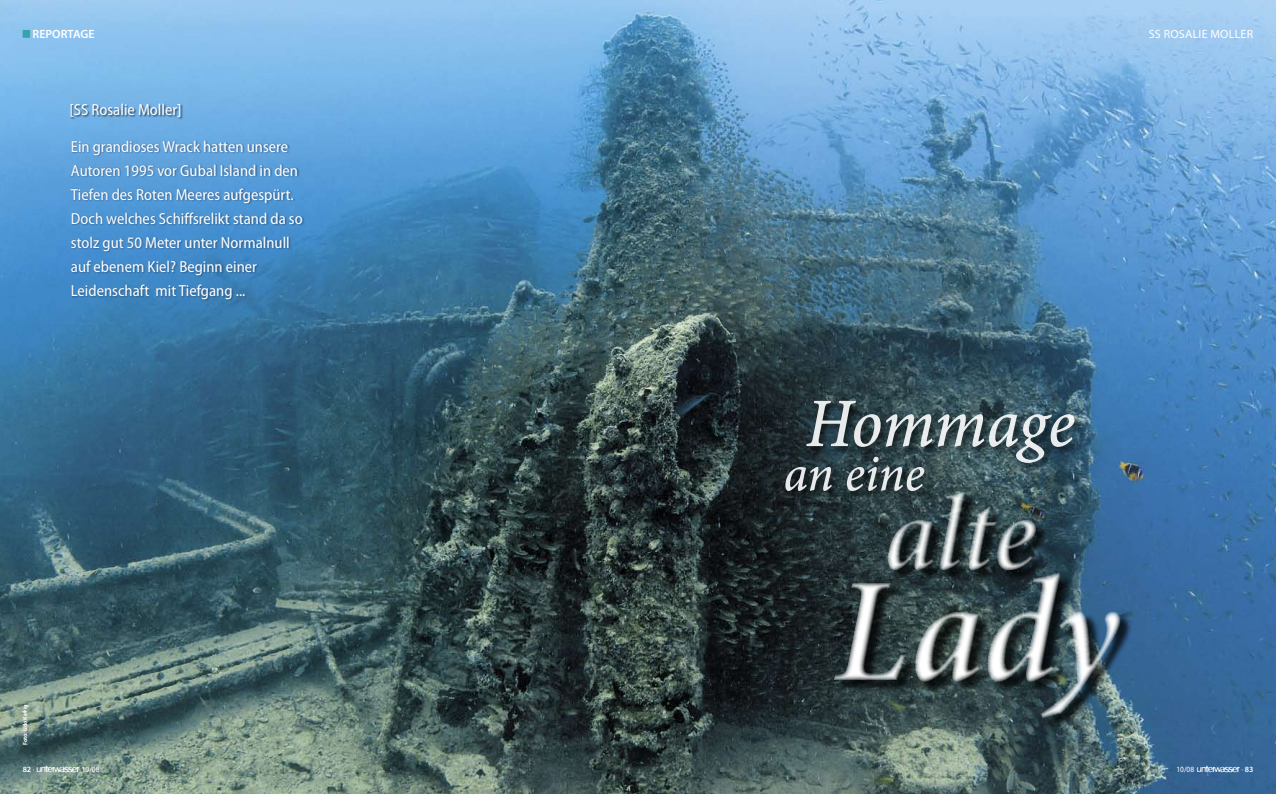
<style>
.page{position:relative;width:1276px;height:794px;background:#fff}
.page>*{position:absolute;margin:0;border:0;box-sizing:border-box;transform-origin:0 0}
.t1{font:italic 700 condensed 151.9px "Minion";color:#fff}
.t2{font:italic 700 condensed 108.6px "Minion";color:#fff}
.t3{font:70.4px "Minion Pro Medium Cn It Capt";letter-spacing:-.01em;color:#fff}
.t4{font:51.8px "Minion Pro Medium Cn It Capt";letter-spacing:-.005em;color:#fff}
.t5{font:semi-condensed 16px/24px "Myriad Pro";color:#fff}
.t6{font:12px "Myriad Pro";letter-spacing:.02em;color:#fff}
.t7{font:600 12px "Myriad Pro";color:#fff}
.t8{font:semi-condensed 8px "Myriad Pro";color:#fff}
.t9{font:700 semi-condensed 6px "Myriad Pro";color:#fff}
.s1{font-weight:600;font-stretch:normal}
.s2{font-family:"Unterwasser";font-stretch:normal;font-size:8.5px}
</style>
<div class="page">
<img style="left:0;top:0;width:1276px;height:794px">
<div style="left:70px;top:140px;width:258px;height:174px;background:#1d3254;opacity:.6"></div>
<div style="left:805px;top:400px;width:402px;height:84px;background:#000;opacity:.6"></div>
<div style="left:784px;top:456px;width:241px;height:65px;background:#000;opacity:.6"></div>
<div style="left:835px;top:574px;width:441px;height:192px;background:#000;opacity:.75"></div>
<div style="left:889px;top:494px;width:292px;height:133px;background:#000;opacity:.75"></div>
<div style="left:70px;top:103px;width:138px;height:29px;background:#000;opacity:.6"></div>
<svg style="left:23px;top:30px;width:7px;height:8px"></svg>
<p class="t7" style="left:33px;top:27px;width:64px">REPORTAGE</p>
<p class="t5" style="left:69px;top:98px;width:114px">[SS Rosalie Moller]</p>
<p class="t5" style="left:71px;top:135px;width:233px">Ein grandioses Wrack hatten unsere Autoren 1995 vor Gubal Island in den Tiefen des Roten Meeres aufgespürt.<br>Doch welches Schiffsrelikt stand da so stolz gut 50 Meter unter Normalnull auf ebenem Kiel? Beginn einer Leidenschaft mit Tiefgang ...</p>
<p class="t6" style="left:1148px;top:27px;width:106px">SS ROSALIE MOLLER</p>
<h3 class="t3" style="left:806px;top:381px;width:271px">Hommage</h3>
<h3 class="t4" style="left:783px;top:443px;width:143px">an eine</h3>
<h2 class="t2" style="left:884px;top:477px;width:153px">alte</h2>
<h1 class="t1" style="left:833px;top:551px;width:286px">Lady</h1>
<p class="t9" style="left:22px;top:745px;width:42px;rotate:-90deg">Foto: Udo Kefrig</p>
<p class="t8" style="left:23px;top:765px;width:78px"><span class="s1">82</span> · <span class="s2">u</span> 10/08</p>
<p class="t8" style="left:1176px;top:765px;width:78px">10/08 <span class="s2">u</span> · <span class="s1">83</span></p>
</div>
